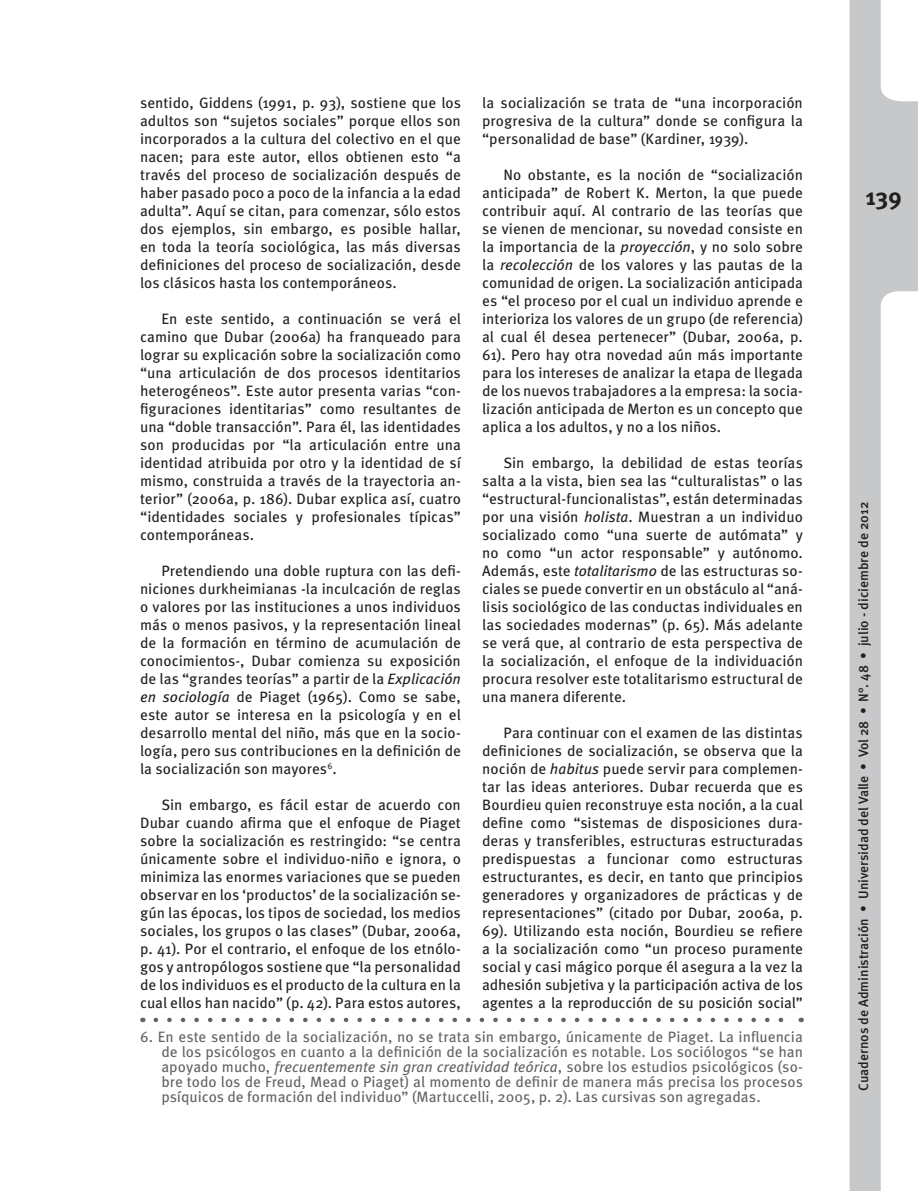
<style>
.page{position:relative;width:918px;height:1191px;background:#fff}
.page>*{position:absolute;margin:0;border:0;box-sizing:border-box;transform-origin:0 0}
.t1{font:700 24px "Meta Pro";color:#231f20}
.cuerpo_d_etexto{font:15px/18px "Meta Pro";color:#231f20;text-align:justify}
.citas{font:15px/15px "Meta Pro";letter-spacing:.005em;color:#636366;text-align:justify}
.t2{font:500 13.5px "Meta Pro";color:#231f20}
.s1{font-style:italic}
</style>
<div class="page">
<svg style="left:850px;top:0;width:68px;height:1191px;fill:#c7c8ca"></svg>
<svg style="left:156px;top:1017px;width:627px;height:5px"></svg>
<p class="cuerpo_d_etexto" style="left:140px;top:94px;width:322px">sentido, Giddens (1991, p. 93), sostiene que los adultos son “sujetos sociales” porque ellos son incorporados a la cultura del colectivo en el que nacen; para este autor, ellos obtienen esto “a través del proceso de socialización después de haber pasado poco a poco de la infancia a la edad adulta”. Aquí se citan, para comenzar, sólo estos dos ejemplos, sin embargo, es posible hallar, en toda la teoría sociológica, las más diversas definiciones del proceso de socialización, desde los clásicos hasta los contemporáneos.</p>
<p class="cuerpo_d_etexto" style="left:140px;top:310px;width:322px;text-indent:21px">En este sentido, a continuación se verá el camino que Dubar (2006a) ha franqueado para lograr su explicación sobre la socialización como “una articulación de dos procesos identitarios heterogéneos”. Este autor presenta varias “con&shy;figuraciones identitarias” como resultantes de una “doble transacción”. Para él, las identidades son producidas por “la articulación entre una identidad atribuida por otro y la identidad de sí mismo, construida a través de la trayectoria an&shy;terior” (2006a, p. 186). Dubar explica así, cuatro “identidades sociales y profesionales típicas” contemporáneas.</p>
<p class="cuerpo_d_etexto" style="left:140px;top:562px;width:322px;text-indent:21px">Pretendiendo una doble ruptura con las defi&shy;niciones durkheimianas -la inculcación de reglas o valores por las instituciones a unos individuos más o menos pasivos, y la representación lineal de la formación en término de acumulación de conocimientos-, Dubar comienza su exposición de las “grandes teorías” a partir de la <span class="s1">Explicación en sociología</span> de Piaget (1965). Como se sabe, este autor se interesa en la psicología y en el desarrollo mental del niño, más que en la socio&shy;logía, pero sus contribuciones en la definición de la socialización son mayores<sup>6</sup>.</p>
<p class="cuerpo_d_etexto" style="left:140px;top:796px;width:322px;text-indent:21px">Sin embargo, es fácil estar de acuerdo con Dubar cuando afirma que el enfoque de Piaget sobre la socialización es restringido: “se centra únicamente sobre el individuo-niño e ignora, o minimiza las enormes variaciones que se pueden observar en los ‘productos’ de la socialización se&shy;gún las épocas, los tipos de sociedad, los medios sociales, los grupos o las clases” (Dubar, 2006a, p. 41). Por el contrario, el enfoque de los etnólo&shy;gos y antropólogos sostiene que “la personalidad de los individuos es el producto de la cultura en la cual ellos han nacido” (p. 42). Para estos autores,</p>
<p class="cuerpo_d_etexto" style="left:482px;top:94px;width:322px">la socialización se trata de “una incorporación progresiva de la cultura” donde se configura la “personalidad de base” (Kardiner, 1939).</p>
<p class="cuerpo_d_etexto" style="left:482px;top:166px;width:322px;text-indent:21px">No obstante, es la noción de “socialización anticipada” de Robert K. Merton, la que puede contribuir aquí. Al contrario de las teorías que se vienen de mencionar, su novedad consiste en la importancia de la <span class="s1">proyección</span>, y no solo sobre la <span class="s1">recolección</span> de los valores y las pautas de la comunidad de origen. La socialización anticipada es “el proceso por el cual un individuo aprende e interioriza los valores de un grupo (de referencia) al cual él desea pertenecer” (Dubar, 2006a, p.<br>61). Pero hay otra novedad aún más importante para los intereses de analizar la etapa de llegada de los nuevos trabajadores a la empresa: la socia&shy;lización anticipada de Merton es un concepto que aplica a los adultos, y no a los niños.</p>
<p class="cuerpo_d_etexto" style="left:482px;top:454px;width:322px;text-indent:21px">Sin embargo, la debilidad de estas teorías salta a la vista, bien sea las “culturalistas” o las “estructural-funcionalistas”, están determinadas por una visión <span class="s1">holista</span>. Muestran a un individuo socializado como “una suerte de autómata” y no como “un actor responsable” y autónomo.<br>Además, este <span class="s1">totalitarismo</span> de las estructuras so&shy;ciales se puede convertir en un obstáculo al “aná&shy;lisis sociológico de las conductas individuales en las sociedades modernas” (p. 65). Más adelante se verá que, al contrario de esta perspectiva de la socialización, el enfoque de la individuación procura resolver este totalitarismo estructural de una manera diferente.</p>
<p class="cuerpo_d_etexto" style="left:482px;top:724px;width:322px;text-indent:21px">Para continuar con el examen de las distintas definiciones de socialización, se observa que la noción de <span class="s1">habitus</span> puede servir para complemen&shy;tar las ideas anteriores. Dubar recuerda que es Bourdieu quien reconstruye esta noción, a la cual define como “sistemas de disposiciones dura&shy;deras y transferibles, estructuras estructuradas predispuestas a funcionar como estructuras estructurantes, es decir, en tanto que principios generadores y organizadores de prácticas y de representaciones” (citado por Dubar, 2006a, p.<br>69). Utilizando esta noción, Bourdieu se refiere a la socialización como “un proceso puramente social y casi mágico porque él asegura a la vez la adhesión subjetiva y la participación activa de los agentes a la reproducción de su posición social”</p>
<p class="citas" style="left:161px;top:1029px;width:643px;text-indent:-21px">6. En este sentido de la socialización, no se trata sin embargo, únicamente de Piaget. La influencia de los psicólogos en cuanto a la definición de la socialización es notable. Los sociólogos “se han apoyado mucho, <span class="s1">frecuentemente sin gran creatividad teórica</span>, sobre los estudios psicológicos (so&shy;bre todo los de Freud, Mead o Piaget) al momento de definir de manera más precisa los procesos psíquicos de formación del individuo” (Martuccelli, 2005, p. 2). Las cursivas son agregadas.</p>
<h1 class="t1" style="left:866px;top:181px;width:38px">139</h1>
<p class="t2" style="left:855px;top:1090px;width:590px;rotate:-90deg">Cuadernos de Administración • Universidad del Valle • Vol 28 • N°. 48 • julio - diciembre de 2012</p>
</div>
